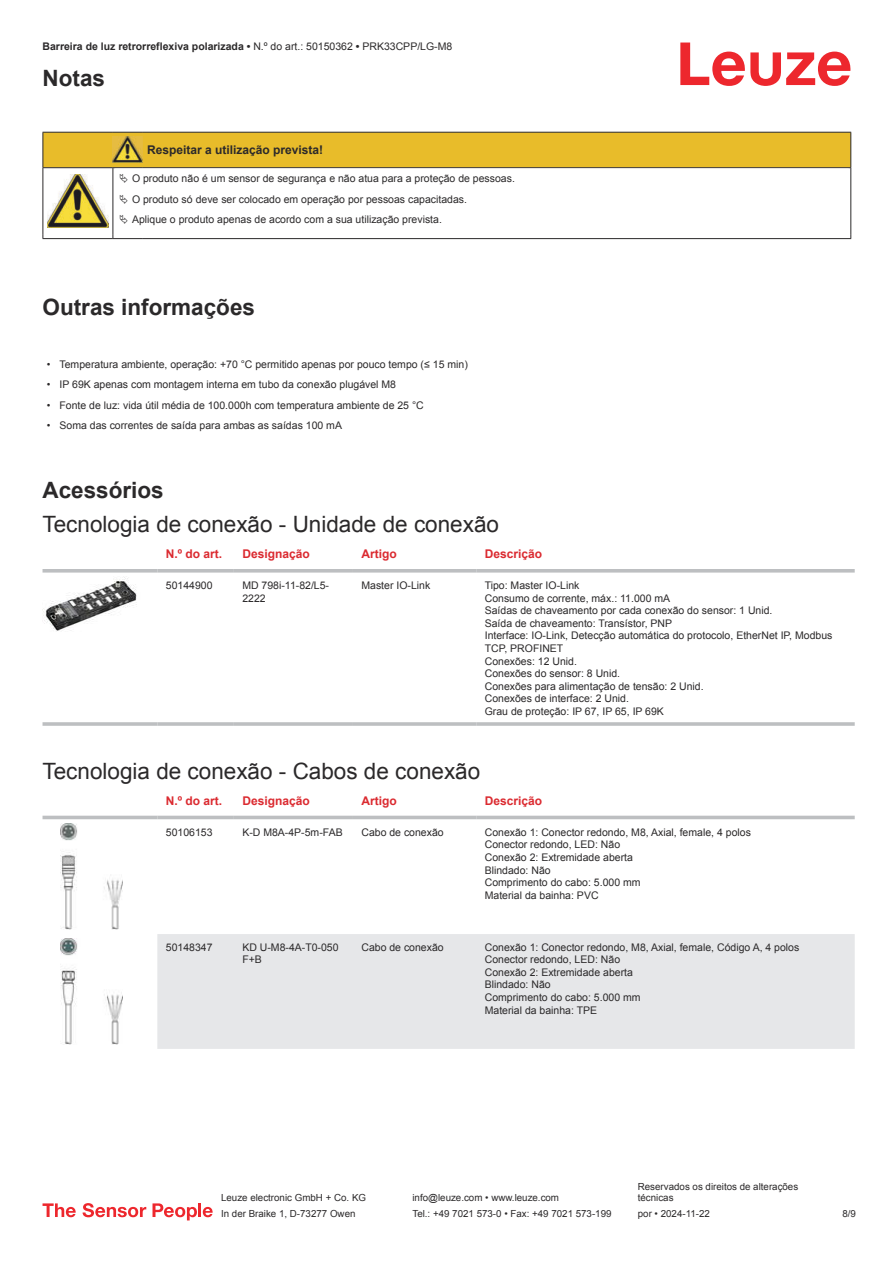
<style>
.page{position:relative;width:893px;height:1263px;background:#fff}
.page>*{position:absolute;margin:0;border:0;box-sizing:border-box;transform-origin:0 0}
.t1{font:22.5px "Arial";color:#2b292a}
.t2{font:700 22.5px "Arial";color:#2b292a}
.t3{font:700 12px "Arial";color:#db2a30}
.t4{font:700 12px "Arial";color:#2b292a}
.t5{font:10.5px/12.6px "Arial";color:#2b292a}
.t6{font:700 10.5px "Arial";color:#2b292a}
.t7{font:9.75px/11.7px "Arial";color:#2b292a}
.s1{font-weight:400}
</style>
<div class="page">
<svg style="left:680px;top:43px;width:170px;height:43px"></svg>
<svg style="left:43px;top:569px;width:114px;height:4px"></svg>
<svg style="left:157px;top:569px;width:77px;height:4px"></svg>
<svg style="left:234px;top:569px;width:119px;height:4px"></svg>
<svg style="left:353px;top:569px;width:123px;height:4px"></svg>
<svg style="left:476px;top:569px;width:379px;height:4px;background:#c3c5c7"></svg>
<hr style="left:43px;top:722px;width:114px;height:4px;background:#c3c5c7">
<svg style="left:157px;top:722px;width:77px;height:4px"></svg>
<hr style="left:234px;top:722px;width:119px;height:4px;background:#c4c6c7">
<hr style="left:353px;top:722px;width:123px;height:4px;background:#c3c5c7">
<svg style="left:476px;top:722px;width:379px;height:4px;background:#c3c5c7"></svg>
<img style="left:43px;top:577px;width:94px;height:54px">
<div style="left:43px;top:815px;width:812px;height:5px;background:#edeeee"></div>
<div style="left:157px;top:934px;width:698px;height:115px;background:#e6e7e9"></div>
<hr style="left:43px;top:816px;width:114px;height:3px;background:#bdbfc1">
<hr style="left:157px;top:816px;width:77px;height:3px;background:#bdbfc1">
<hr style="left:234px;top:816px;width:119px;height:3px;background:#bdbfc1">
<hr style="left:353px;top:816px;width:123px;height:3px;background:#bdbfc1">
<hr style="left:476px;top:816px;width:379px;height:3px;background:#bdbfc1">
<img style="left:60px;top:823px;width:63px;height:107px">
<img style="left:60px;top:938px;width:63px;height:107px">
<svg style="left:43px;top:1203px;width:33px;height:14px"></svg>
<svg style="left:83px;top:1203px;width:63px;height:14px"></svg>
<svg style="left:153px;top:1203px;width:44px;height:17px"></svg>
<hr style="left:198px;top:1203px;width:3px;height:14px;background:#ed272d">
<svg style="left:203px;top:1207px;width:10px;height:10px"></svg>
<hr style="left:43px;top:238px;width:70px;height:1px;background:#2b292a">
<hr style="left:113px;top:238px;width:30px;height:1px;background:#2b292a">
<hr style="left:143px;top:238px;width:708px;height:1px;background:#2b292a">
<svg style="left:43px;top:132px;width:808px;height:106px"></svg>
<p class="t6" style="left:43px;top:43px;width:411px">Barreira de luz retrorreflexiva polarizada • <span class="s1">N.º do art.: 50150362</span> • <span class="s1">PRK33CPP/LG-M8</span></p>
<h1 class="t2" style="left:43px;top:70px;width:64px">Notas</h1>
<p class="t4" style="left:147px;top:145px;width:178px">Respeitar a utilização prevista!</p>
<p class="t5" style="left:132px;top:170px;width:384px;line-height:20.2px">O produto não é um sensor de segurança e não atua para a proteção de pessoas.<br>O produto só deve ser colocado em operação por pessoas capacitadas.<br>Aplique o produto apenas de acordo com a sua utilização prevista.</p>
<h1 class="t2" style="left:43px;top:299px;width:214px">Outras informações</h1>
<p class="t5" style="left:47px;top:359px;width:423px">• Temperatura ambiente, operação: +70 °C permitido apenas por pouco tempo (≤ 15 min)</p>
<p class="t5" style="left:47px;top:379px;width:351px">• IP 69K apenas com montagem interna em tubo da conexão plugável M8</p>
<p class="t5" style="left:47px;top:400px;width:379px">• Fonte de luz: vida útil média de 100.000h com temperatura ambiente de 25 °C</p>
<p class="t5" style="left:47px;top:420px;width:297px">• Soma das correntes de saída para ambas as saídas 100 mA</p>
<h1 class="t2" style="left:43px;top:482px;width:123px">Acessórios</h1>
<h1 class="t1" style="left:43px;top:516px;width:458px">Tecnologia de conexão - Unidade de conexão</h1>
<p class="t3" style="left:166px;top:549px;width:58px">N.º do art.</p>
<p class="t3" style="left:242px;top:549px;width:69px">Designação</p>
<p class="t3" style="left:361px;top:549px;width:37px">Artigo</p>
<p class="t3" style="left:485px;top:549px;width:59px">Descrição</p>
<p class="t5" style="left:166px;top:580px;width:48px">50144900</p>
<p class="t5" style="left:242px;top:580px;width:88px">MD 798i-11-82/L5-<br>2222</p>
<p class="t5" style="left:361px;top:580px;width:70px">Master IO-Link</p>
<p class="t5" style="left:485px;top:580px;width:349px">Tipo: Master IO-Link<br>Consumo de corrente, máx.: 11.000 mA<br>Saídas de chaveamento por cada conexão do sensor: 1 Unid.<br>Saída de chaveamento: Transístor, PNP<br>Interface: IO-Link, Detecção automática do protocolo, EtherNet IP, Modbus TCP, PROFINET<br>Conexões: 12 Unid.<br>Conexões do sensor: 8 Unid.<br>Conexões para alimentação de tensão: 2 Unid.<br>Conexões de interface: 2 Unid.<br>Grau de proteção: IP 67, IP 65, IP 69K</p>
<h1 class="t1" style="left:43px;top:762px;width:439px">Tecnologia de conexão - Cabos de conexão</h1>
<p class="t3" style="left:166px;top:796px;width:58px">N.º do art.</p>
<p class="t3" style="left:242px;top:796px;width:69px">Designação</p>
<p class="t3" style="left:361px;top:796px;width:37px">Artigo</p>
<p class="t3" style="left:485px;top:796px;width:59px">Descrição</p>
<p class="t5" style="left:166px;top:827px;width:48px">50106153</p>
<p class="t5" style="left:242px;top:827px;width:102px">K-D M8A-4P-5m-FAB</p>
<p class="t5" style="left:361px;top:827px;width:84px">Cabo de conexão</p>
<p class="t5" style="left:485px;top:827px;width:268px">Conexão 1: Conector redondo, M8, Axial, female, 4 polos<br>Conector redondo, LED: Não<br>Conexão 2: Extremidade aberta<br>Blindado: Não<br>Comprimento do cabo: 5.000 mm<br>Material da bainha: PVC</p>
<p class="t5" style="left:166px;top:941px;width:48px">50148347</p>
<p class="t5" style="left:242px;top:941px;width:98px">KD U-M8-4A-T0-050<br>F+B</p>
<p class="t5" style="left:361px;top:941px;width:84px">Cabo de conexão</p>
<p class="t5" style="left:485px;top:941px;width:316px">Conexão 1: Conector redondo, M8, Axial, female, Código A, 4 polos<br>Conector redondo, LED: Não<br>Conexão 2: Extremidade aberta<br>Blindado: Não<br>Comprimento do cabo: 5.000 mm<br>Material da bainha: TPE</p>
<p class="t7" style="left:221px;top:1193px;width:146px">Leuze electronic GmbH + Co. KG</p>
<p class="t7" style="left:412px;top:1193px;width:148px">info@leuze.com • www.leuze.com</p>
<p class="t7" style="left:638px;top:1181px;width:162px">Reservados os direitos de alterações técnicas</p>
<p class="t7" style="left:221px;top:1209px;width:136px">In der Braike 1, D-73277 Owen</p>
<p class="t7" style="left:412px;top:1209px;width:201px">Tel.: +49 7021 573-0 • Fax: +49 7021 573-199</p>
<p class="t7" style="left:638px;top:1209px;width:74px">por • 2024-11-22</p>
<p class="t7" style="left:842px;top:1209px;width:15px">8 /9</p>
</div>
